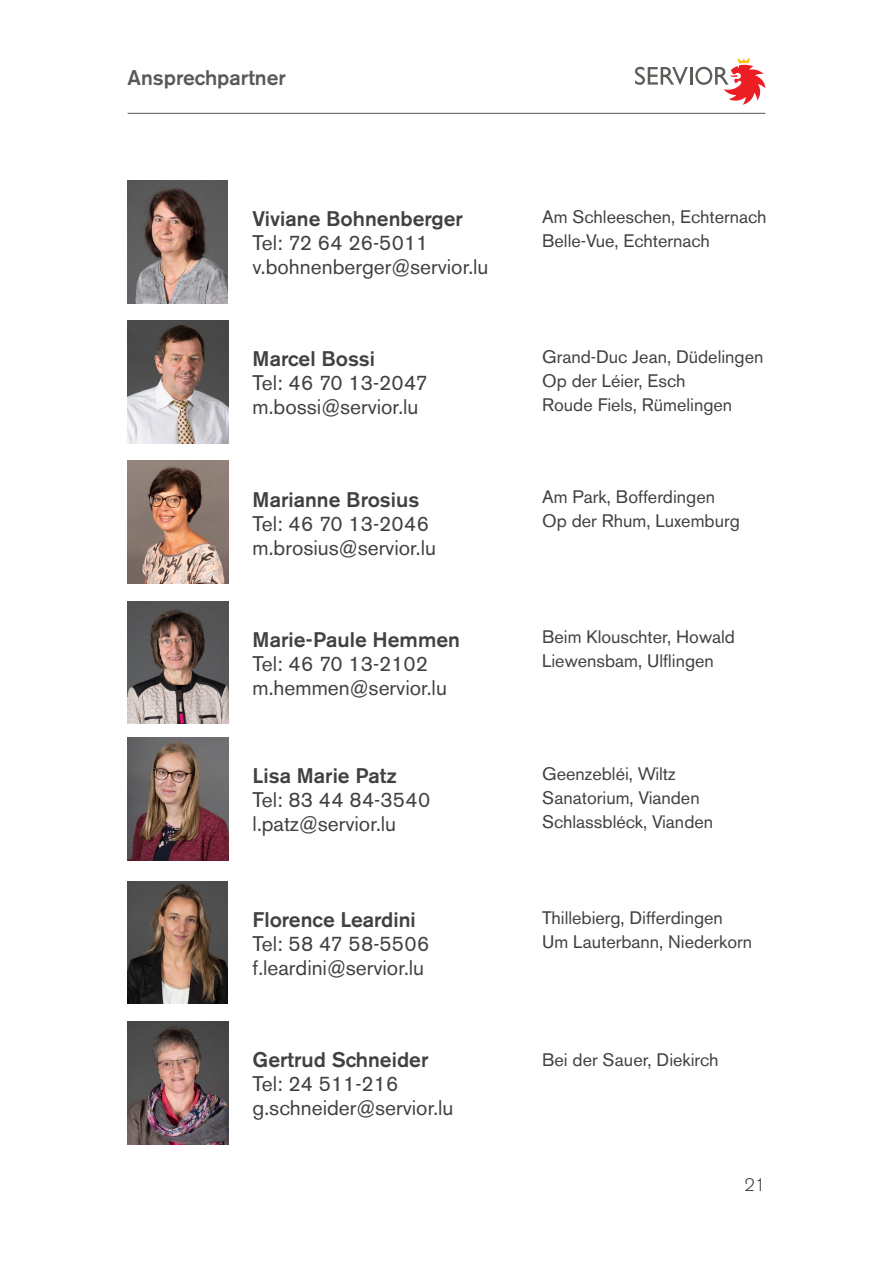
<style>
.page{position:relative;width:893px;height:1263px;background:#fff}
.page>*{position:absolute;margin:0;border:0;box-sizing:border-box;transform-origin:0 0}
.t1{font:21px/24px "Akzidenz Grotesk BE";color:#414042}
.t2{font:500 21px "Akzidenz Grotesk BE";color:#414042}
.t3{font:500 21px "Akzidenz Grotesk BE";color:#58595b}
.t4{font:18px/24px "Akzidenz Grotesk BE";color:#414042}
.t5{font:300 18px "Akzidenz Grotesk BE";color:#414042}
</style>
<div class="page">
<svg style="left:635px;top:67px;width:53px;height:18px"></svg>
<hr style="left:690px;top:67px;width:3px;height:18px;background:#5e5c57">
<svg style="left:695px;top:58px;width:70px;height:47px"></svg>
<hr style="left:128px;top:113px;width:637px;height:1px;background:#58595b">
<img style="left:128px;top:181px;width:100px;height:122px">
<img style="left:128px;top:321px;width:100px;height:122px">
<img style="left:128px;top:601px;width:100px;height:123px">
<img style="left:128px;top:461px;width:100px;height:123px">
<img style="left:128px;top:737px;width:100px;height:123px">
<img style="left:128px;top:881px;width:99px;height:123px">
<img style="left:128px;top:1021px;width:100px;height:123px">
<p class="t3" style="left:128px;top:65px;width:160px">Ansprechpartner</p>
<p class="t2" style="left:253px;top:206px;width:212px">Viviane Bohnenberger</p>
<p class="t1" style="left:253px;top:231px;width:237px">Tel: 72 64 26-5011 v.bohnenberger@servior.lu</p>
<p class="t2" style="left:253px;top:346px;width:124px">Marcel Bossi</p>
<p class="t1" style="left:253px;top:371px;width:177px">Tel: 46 70 13-2047 m.bossi@servior.lu</p>
<p class="t2" style="left:253px;top:486px;width:168px">Marianne Brosius</p>
<p class="t1" style="left:253px;top:511px;width:185px">Tel: 46 70 13-2046 m.brosius@servior.lu</p>
<p class="t2" style="left:253px;top:626px;width:209px">Marie-Paule Hemmen</p>
<p class="t1" style="left:253px;top:651px;width:196px">Tel: 46 70 13-2102 m.hemmen@servior.lu</p>
<p class="t2" style="left:253px;top:763px;width:146px">Lisa Marie Patz</p>
<p class="t1" style="left:253px;top:788px;width:179px">Tel: 83 44 84-3540 l.patz@servior.lu</p>
<p class="t2" style="left:253px;top:907px;width:165px">Florence Leardini</p>
<p class="t1" style="left:253px;top:931px;width:178px">Tel: 58 47 58-5506 f.leardini@servior.lu</p>
<p class="t4" style="left:542px;top:205px;width:226px">Am Schleeschen, Echternach<br>Belle-Vue, Echternach</p>
<p class="t4" style="left:542px;top:345px;width:223px">Grand-Duc Jean, Düdelingen<br>Op der Léier, Esch<br>Roude Fiels, Rümelingen</p>
<p class="t4" style="left:542px;top:485px;width:199px">Am Park, Bofferdingen<br>Op der Rhum, Luxemburg</p>
<p class="t4" style="left:542px;top:625px;width:194px">Beim Klouschter, Howald<br>Liewensbam, Ulflingen</p>
<p class="t4" style="left:542px;top:761px;width:173px">Geenzebléi, Wiltz<br>Sanatorium, Vianden<br>Schlassbléck, Vianden</p>
<p class="t4" style="left:542px;top:905px;width:212px">Thillebierg, Differdingen<br>Um Lauterbann, Niederkorn</p>
<p class="t2" style="left:253px;top:1047px;width:177px">Gertrud Schneider</p>
<p class="t4" style="left:542px;top:1048px;width:178px">Bei der Sauer, Diekirch</p>
<p class="t1" style="left:253px;top:1072px;width:202px">Tel: 24 511-216 g.schneider@servior.lu</p>
<p class="t5" style="left:744px;top:1175px;width:22px">21</p>
</div>
